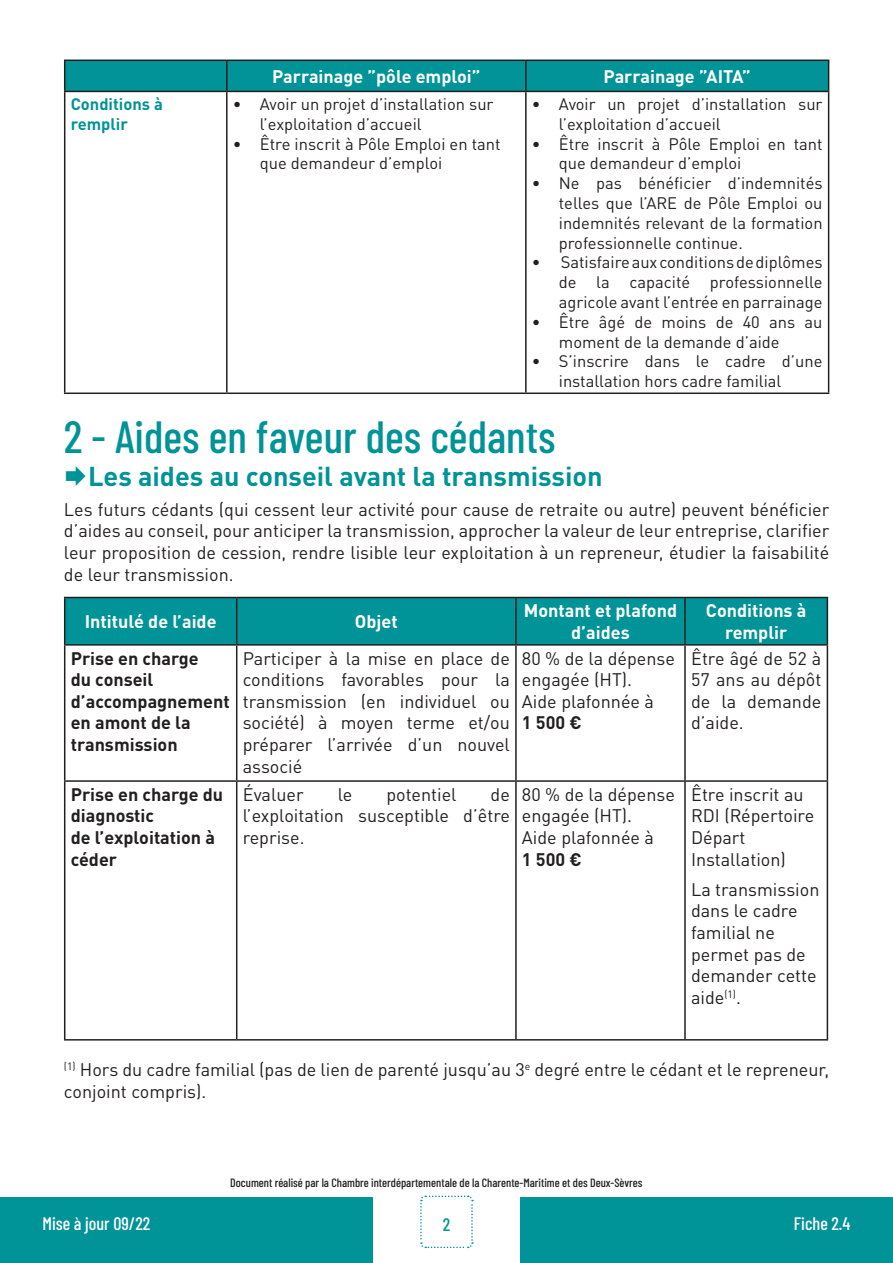
<style>
.page{position:relative;width:893px;height:1263px;background:#fff}
.page>*{position:absolute;margin:0;border:0;box-sizing:border-box;transform-origin:0 0}
.t1{font:500 45px "Barlow Condensed";color:#009397}
.t2{font:700 27px "DINOT";color:#009397}
.t3{font:18px/21.6px "DINOT";color:#231f20}
.t4{font:700 18px/21.6px "DINOT";color:#231f20}
.t5{font:700 18px/21.6px "DINOT";color:#fff;text-align:center}
.t6{font:500 18px "Barlow Condensed";color:#fff}
.t7{font:500 18px "Barlow Condensed";color:#009397}
.t8{font:16.5px/19.8px "DINOT";color:#231f20}
.t9{font:700 16.5px/19.8px "DINOT";color:#009397}
.t10{font:500 12px "Barlow Condensed";color:#231f20}
</style>
<div class="page">
<svg style="left:420px;top:1195px;width:54px;height:54px"></svg>
<div style="left:0;top:1197px;width:373px;height:66px;background:#009397"></div>
<div style="left:520px;top:1197px;width:373px;height:66px;background:#009397"></div>
<div style="left:65px;top:61px;width:763px;height:30px;background:#009397"></div>
<hr style="left:64px;top:60px;width:163px;height:1px;background:#231f20">
<hr style="left:64px;top:61px;width:1px;height:30px;background:#231f20">
<hr style="left:227px;top:60px;width:299px;height:1px;background:#231f20">
<hr style="left:226px;top:61px;width:2px;height:30px;background:#231f20">
<hr style="left:526px;top:60px;width:303px;height:1px;background:#231f20">
<hr style="left:525px;top:61px;width:2px;height:30px;background:#231f20">
<hr style="left:828px;top:61px;width:1px;height:30px;background:#231f20">
<hr style="left:64px;top:91px;width:163px;height:1px;background:#231f20">
<hr style="left:64px;top:92px;width:1px;height:300px;background:#231f20">
<hr style="left:227px;top:91px;width:299px;height:1px;background:#231f20">
<hr style="left:226px;top:92px;width:2px;height:300px;background:#231f20">
<hr style="left:526px;top:91px;width:303px;height:1px;background:#231f20">
<hr style="left:525px;top:92px;width:2px;height:300px;background:#231f20">
<hr style="left:828px;top:92px;width:1px;height:300px;background:#231f20">
<hr style="left:64px;top:392px;width:163px;height:2px;background:#231f20">
<hr style="left:227px;top:392px;width:299px;height:2px;background:#231f20">
<hr style="left:526px;top:392px;width:303px;height:2px;background:#231f20">
<div style="left:65px;top:598px;width:762px;height:46px;background:#009397"></div>
<hr style="left:64px;top:597px;width:173px;height:1px;background:#231f20">
<hr style="left:64px;top:598px;width:1px;height:46px;background:#231f20">
<hr style="left:237px;top:597px;width:279px;height:1px;background:#231f20">
<hr style="left:236px;top:598px;width:1px;height:46px;background:#231f20">
<hr style="left:516px;top:597px;width:169px;height:1px;background:#231f20">
<hr style="left:515px;top:598px;width:2px;height:46px;background:#231f20">
<hr style="left:685px;top:597px;width:143px;height:1px;background:#231f20">
<hr style="left:684px;top:598px;width:2px;height:46px;background:#231f20">
<hr style="left:827px;top:598px;width:1px;height:46px;background:#231f20">
<hr style="left:64px;top:644px;width:173px;height:2px;background:#231f20">
<hr style="left:64px;top:646px;width:1px;height:134px;background:#231f20">
<hr style="left:237px;top:644px;width:279px;height:2px;background:#231f20">
<hr style="left:236px;top:646px;width:1px;height:134px;background:#231f20">
<hr style="left:516px;top:644px;width:169px;height:2px;background:#231f20">
<hr style="left:515px;top:646px;width:2px;height:134px;background:#231f20">
<hr style="left:685px;top:644px;width:143px;height:2px;background:#231f20">
<hr style="left:684px;top:646px;width:2px;height:134px;background:#231f20">
<hr style="left:827px;top:646px;width:1px;height:134px;background:#231f20">
<hr style="left:64px;top:780px;width:173px;height:2px;background:#231f20">
<hr style="left:64px;top:782px;width:1px;height:257px;background:#231f20">
<hr style="left:237px;top:780px;width:279px;height:2px;background:#231f20">
<hr style="left:236px;top:782px;width:1px;height:257px;background:#231f20">
<hr style="left:516px;top:780px;width:169px;height:2px;background:#231f20">
<hr style="left:515px;top:782px;width:2px;height:257px;background:#231f20">
<hr style="left:685px;top:780px;width:143px;height:2px;background:#231f20">
<hr style="left:684px;top:782px;width:2px;height:257px;background:#231f20">
<hr style="left:827px;top:782px;width:1px;height:257px;background:#231f20">
<hr style="left:64px;top:1039px;width:173px;height:1px;background:#231f20">
<hr style="left:237px;top:1039px;width:279px;height:1px;background:#231f20">
<hr style="left:516px;top:1039px;width:169px;height:1px;background:#231f20">
<hr style="left:685px;top:1039px;width:143px;height:1px;background:#231f20">
<p class="t5" style="left:272px;top:65px;width:210px">Parrainage ”pôle emploi”</p>
<p class="t5" style="left:603px;top:65px;width:149px">Parrainage ”AITA”</p>
<p class="t9" style="left:71px;top:94px;width:94px">Conditions à remplir</p>
<p class="t8" style="left:260px;top:94px;width:235px;text-indent:-27px">• Avoir un projet d’installation sur l’exploitation d’accueil</p>
<p class="t8" style="left:260px;top:133px;width:242px;text-indent:-27px">• Être inscrit à Pôle Emploi en tant que demandeur d’emploi</p>
<p class="t8" style="left:559px;top:94px;width:265px;text-indent:-27px">• Avoir un projet d’installation sur l’exploitation d’accueil</p>
<p class="t8" style="left:559px;top:133px;width:265px;text-indent:-27px">• Être inscrit à Pôle Emploi en tant que demandeur d’emploi</p>
<p class="t8" style="left:559px;top:173px;width:265px;text-align:justify;text-indent:-27px">• Ne pas bénéficier d’indemnités telles que l’ARE de Pôle Emploi ou indemnités relevant de la formation professionnelle continue.</p>
<p class="t8" style="left:559px;top:252px;width:265px;text-align:justify;text-indent:-27px">• Satisfaire aux conditions de diplômes de la capacité professionnelle agricole avant l’entrée en parrainage</p>
<p class="t8" style="left:559px;top:312px;width:265px;text-indent:-27px">• Être âgé de moins de 40 ans au moment de la demande d’aide</p>
<p class="t8" style="left:559px;top:351px;width:265px;text-indent:-27px">• S’inscrire dans le cadre d’une installation hors cadre familial</p>
<h1 class="t1" style="left:64px;top:405px;width:493px">2 - Aides en faveur des cédants</h1>
<h2 class="t2" style="left:88px;top:458px;width:516px">Les aides au conseil avant la transmission</h2>
<p class="t3" style="left:64px;top:498px;width:767px;text-align:justify">Les futurs cédants (qui cessent leur activité pour cause de retraite ou autre) peuvent bénéficier d’aides au conseil, pour anticiper la transmission, approcher la valeur de leur entreprise, clarifier leur proposition de cession, rendre lisible leur exploitation à un repreneur, étudier la faisabilité de leur transmission.</p>
<p class="t5" style="left:85px;top:610px;width:133px">Intitulé de l’aide</p>
<p class="t5" style="left:355px;top:610px;width:44px">Objet</p>
<p class="t5" style="left:524px;top:599px;width:155px">Montant et plafond d’aides</p>
<p class="t5" style="left:706px;top:599px;width:102px">Conditions à remplir</p>
<p class="t4" style="left:71px;top:647px;width:161px">Prise en charge<br>du conseil d’accompagnement en amont de la transmission</p>
<p class="t3" style="left:243px;top:647px;width:269px;text-align:justify">Participer à la mise en place de conditions favorables pour la transmission (en individuel ou société) à moyen terme et/ou préparer l’arrivée d’un nouvel associé</p>
<p class="t3" style="left:522px;top:647px;width:155px">80 % de la dépense engagée (HT).<br>Aide plafonnée à</p>
<p class="t3" style="left:691px;top:647px;width:132px;text-align:justify">Être âgé de 52 à 57 ans au dépôt de la demande d’aide.</p>
<p class="t4" style="left:522px;top:712px;width:61px">1 500 €</p>
<p class="t4" style="left:71px;top:783px;width:154px">Prise en charge du diagnostic<br>de l’exploitation à céder</p>
<p class="t3" style="left:243px;top:783px;width:62px">Évaluer</p>
<p class="t3" style="left:338px;top:783px;width:16px">le</p>
<p class="t3" style="left:386px;top:783px;width:72px">potentiel</p>
<p class="t3" style="left:243px;top:783px;width:269px;text-align:justify;text-indent:248px">de l’exploitation susceptible d’être reprise.</p>
<p class="t3" style="left:522px;top:783px;width:155px">80 % de la dépense engagée (HT).<br>Aide plafonnée à</p>
<p class="t4" style="left:522px;top:848px;width:61px">1 500 €</p>
<p class="t3" style="left:691px;top:783px;width:125px">Être inscrit au<br>RDI (Répertoire<br>Départ<br>Installation)</p>
<p class="t3" style="left:691px;top:878px;width:130px">La transmission dans le cadre familial ne permet pas de demander cette aide<sup>(1)</sup>.</p>
<p class="t3" style="left:64px;top:1058px;width:767px"><sup>(1)</sup> Hors du cadre familial (pas de lien de parenté jusqu’au 3<sup>e</sup> degré entre le cédant et le repreneur, conjoint compris).</p>
<p class="t10" style="left:230px;top:1174px;width:414px">Document réalisé par la Chambre interdépartementale de la Charente-Maritime et des Deux-Sèvres</p>
<p class="t6" style="left:43px;top:1210px;width:109px">Mise à jour 09/22</p>
<p class="t7" style="left:443px;top:1211px;width:9px">2</p>
<p class="t6" style="left:794px;top:1210px;width:58px">Fiche 2.4</p>
</div>
